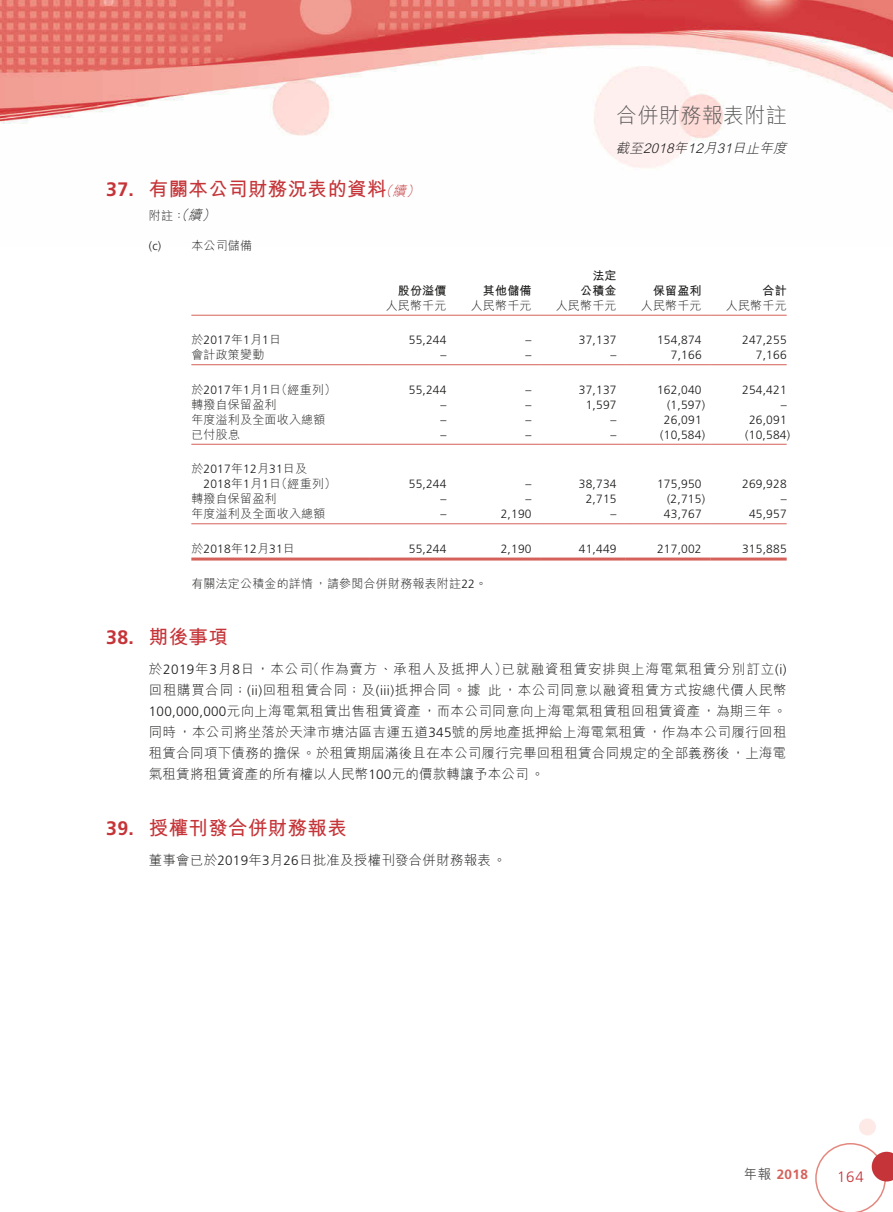
<style>
.page{position:relative;width:893px;height:1212px;background:#fff}
.page>*{position:absolute;margin:0;border:0;box-sizing:border-box;transform-origin:0 0}
.t1{font:300 21px "M Hei HK";letter-spacing:.015em;color:#575756}
.t2{font:700 19.5px "M Hei HK";letter-spacing:.015em;color:#c53438}
.t3{font:700 19.5px "Frutiger LT Std";color:#c53438}
.t4{font:300 15px "Frutiger LT Std";color:#c53438}
.t5{font:300 13.5px/21px "M Hei HK";letter-spacing:.03em;color:#1c1c1b}
.t6{font:300 13.5px "M Hei HK";letter-spacing:.065em;color:#1c1c1b}
.t7{font:300 13.5px "M Hei HK";letter-spacing:.05em;color:#1c1c1b}
.t8{font:italic 300 13.5px "M Hei HK";color:#1c1c1b}
.t9{font:700 13.5px "Frutiger LT Std";color:#d5615a}
.t10{font:italic 300 13.5px "M Hei HK";color:#c53438}
.t11{font:300 12px "Frutiger LT Std";letter-spacing:.015em;color:#1c1c1b}
.t12{font:300 12px "M Hei HK";letter-spacing:.015em;color:#1c1c1b}
.t13{font:700 12px "M Hei HK";letter-spacing:.015em;color:#1c1c1b}
.s1{font-style:normal;font-size:12px}
.s2{font-family:"M Hei HK"}
.s3{font-family:"Frutiger LT Std"}
.s4{font-family:"M Hei HK";font-weight:500;color:#575756}
</style>
<div class="page">
<img style="left:0;top:0;width:893px;height:168px">
<svg style="left:815px;top:1143px;width:78px;height:69px"></svg>
<div style="left:859px;top:1118px;width:17px;height:17px;background:#fdeae7;border-radius:50%"></div>
<hr style="left:191px;top:315px;width:179px;height:1px;background:#d5615a">
<hr style="left:370px;top:315px;width:85px;height:1px;background:#d5615a">
<hr style="left:455px;top:315px;width:85px;height:1px;background:#d5615a">
<hr style="left:540px;top:315px;width:85px;height:1px;background:#d5615a">
<hr style="left:625px;top:315px;width:85px;height:1px;background:#d5615a">
<hr style="left:710px;top:315px;width:77px;height:1px;background:#d5615a">
<hr style="left:191px;top:364px;width:179px;height:1px;background:#d5615a">
<hr style="left:370px;top:364px;width:85px;height:1px;background:#d5615a">
<hr style="left:455px;top:364px;width:85px;height:1px;background:#d5615a">
<hr style="left:540px;top:364px;width:85px;height:1px;background:#d5615a">
<hr style="left:625px;top:364px;width:85px;height:1px;background:#d5615a">
<hr style="left:710px;top:364px;width:77px;height:1px;background:#d5615a">
<hr style="left:191px;top:444px;width:179px;height:1px;background:#d5615a">
<hr style="left:370px;top:444px;width:85px;height:1px;background:#d5615a">
<hr style="left:455px;top:444px;width:85px;height:1px;background:#d5615a">
<hr style="left:540px;top:444px;width:85px;height:1px;background:#d5615a">
<hr style="left:625px;top:444px;width:85px;height:1px;background:#d5615a">
<hr style="left:710px;top:444px;width:77px;height:1px;background:#d5615a">
<hr style="left:191px;top:523px;width:179px;height:1px;background:#d5615a">
<hr style="left:370px;top:523px;width:85px;height:1px;background:#d5615a">
<hr style="left:455px;top:523px;width:85px;height:1px;background:#d5615a">
<hr style="left:540px;top:523px;width:85px;height:1px;background:#d5615a">
<hr style="left:625px;top:523px;width:85px;height:1px;background:#d5615a">
<hr style="left:710px;top:523px;width:77px;height:1px;background:#d5615a">
<hr style="left:191px;top:557px;width:179px;height:3px;background:#d5615a">
<hr style="left:370px;top:557px;width:85px;height:3px;background:#d5615a">
<hr style="left:455px;top:557px;width:85px;height:3px;background:#d5615a">
<hr style="left:540px;top:557px;width:85px;height:3px;background:#d5615a">
<hr style="left:625px;top:557px;width:85px;height:3px;background:#d5615a">
<hr style="left:710px;top:557px;width:77px;height:3px;background:#d5615a">
<h2 class="t3" style="left:106px;top:178px;width:29px">37.</h2>
<h2 class="t3" style="left:106px;top:626px;width:29px">38.</h2>
<h2 class="t3" style="left:106px;top:817px;width:29px">39.</h2>
<h1 class="t1" style="left:617px;top:100px;width:172px">合併財務報表附註</h1>
<p class="t8" style="left:732px;top:138px;width:60px">日止年度</p>
<p class="t8" style="left:674px;top:138px;width:19px">年</p>
<p class="t8" style="left:616px;top:138px;width:33px">截至</p>
<p class="t8" style="left:703px;top:138px;width:19px">月</p>
<p class="t8" style="left:643px;top:138px;width:36px">2018</p>
<p class="t8" style="left:688px;top:138px;width:21px">12</p>
<p class="t8" style="left:717px;top:138px;width:21px">31</p>
<h2 class="t2" style="left:149px;top:175px;width:239px">有關本公司財務況表的資料</h2>
<p class="t10" style="left:393px;top:182px;width:19px">續</p>
<p class="t10" style="left:379px;top:182px;width:19px">（</p>
<p class="t10" style="left:406px;top:182px;width:19px">(</p>
<p class="t8" style="left:188px;top:205px;width:19px">續</p>
<p class="t8" style="left:173px;top:205px;width:20px">（<span class="s1">：</span></p>
<p class="t8" style="left:202px;top:205px;width:19px">(</p>
<p class="t12" style="left:149px;top:207px;width:26px">附註</p>
<p class="t11" style="left:149px;top:239px;width:14px">c( )</p>
<p class="t12" style="left:191px;top:237px;width:62px">本公司儲備</p>
<p class="t13" style="left:592px;top:266px;width:26px">法定</p>
<p class="t13" style="left:398px;top:281px;width:50px">股份溢價</p>
<p class="t13" style="left:483px;top:281px;width:50px">其他儲備</p>
<p class="t13" style="left:580px;top:281px;width:38px">公積金</p>
<p class="t13" style="left:653px;top:281px;width:50px">保留盈利</p>
<p class="t13" style="left:762px;top:281px;width:26px">合計</p>
<p class="t12" style="left:386px;top:297px;width:62px">人民幣千元</p>
<p class="t12" style="left:471px;top:297px;width:62px">人民幣千元</p>
<p class="t12" style="left:556px;top:297px;width:62px">人民幣千元</p>
<p class="t12" style="left:641px;top:297px;width:62px">人民幣千元</p>
<p class="t12" style="left:726px;top:297px;width:62px">人民幣千元</p>
<p class="t11" style="left:191px;top:333px;width:91px"><span class="s2">於</span>2017<span class="s2">年月</span>1 <span class="s2">日</span>1</p>
<p class="t11" style="left:409px;top:333px;width:39px">55,244</p>
<p class="t11" style="left:526px;top:333px;width:7px">–</p>
<p class="t11" style="left:579px;top:333px;width:39px">37,137</p>
<p class="t11" style="left:657px;top:333px;width:46px">154,874</p>
<p class="t11" style="left:742px;top:333px;width:46px">247,255</p>
<p class="t12" style="left:191px;top:346px;width:75px">會計政策變動</p>
<p class="t11" style="left:440px;top:348px;width:7px">–</p>
<p class="t11" style="left:526px;top:348px;width:7px">–</p>
<p class="t11" style="left:611px;top:348px;width:7px">–</p>
<p class="t11" style="left:671px;top:348px;width:32px">7,166</p>
<p class="t11" style="left:756px;top:348px;width:32px">7,166</p>
<p class="t12" style="left:191px;top:381px;width:146px">於<span class="s3">2017</span>年月<span class="s3">1</span> （日<span class="s3">1</span> 經重列(</p>
<p class="t11" style="left:409px;top:383px;width:39px">55,244</p>
<p class="t11" style="left:526px;top:383px;width:7px">–</p>
<p class="t11" style="left:579px;top:383px;width:39px">37,137</p>
<p class="t11" style="left:657px;top:383px;width:46px">162,040</p>
<p class="t11" style="left:742px;top:383px;width:46px">254,421</p>
<p class="t12" style="left:191px;top:396px;width:87px">轉撥自保留盈利</p>
<p class="t11" style="left:440px;top:398px;width:7px">–</p>
<p class="t11" style="left:526px;top:398px;width:7px">–</p>
<p class="t11" style="left:586px;top:398px;width:32px">1,597</p>
<p class="t11" style="left:667px;top:398px;width:39px">)1,597(</p>
<p class="t11" style="left:781px;top:398px;width:7px">–</p>
<p class="t12" style="left:191px;top:411px;width:136px">年度溢利及全面收入總額</p>
<p class="t11" style="left:440px;top:413px;width:7px">–</p>
<p class="t11" style="left:526px;top:413px;width:7px">–</p>
<p class="t11" style="left:611px;top:413px;width:7px">–</p>
<p class="t11" style="left:664px;top:413px;width:39px">26,091</p>
<p class="t11" style="left:749px;top:413px;width:39px">26,091</p>
<p class="t12" style="left:191px;top:426px;width:50px">已付股息</p>
<p class="t11" style="left:191px;top:462px;width:117px"><span class="s2">於</span>2017<span class="s2">年</span>12<span class="s2">月</span>31<span class="s2">日及</span></p>
<p class="t11" style="left:440px;top:428px;width:7px">–</p>
<p class="t11" style="left:526px;top:428px;width:7px">–</p>
<p class="t11" style="left:611px;top:428px;width:7px">–</p>
<p class="t11" style="left:660px;top:428px;width:46px">)10,584(</p>
<p class="t11" style="left:745px;top:428px;width:46px">)10,584(</p>
<p class="t12" style="left:204px;top:475px;width:134px"><span class="s3">2018</span>年月<span class="s3">1</span> （日<span class="s3">1</span> 經重列(</p>
<p class="t11" style="left:409px;top:477px;width:39px">55,244</p>
<p class="t11" style="left:526px;top:477px;width:7px">–</p>
<p class="t11" style="left:579px;top:477px;width:39px">38,734</p>
<p class="t11" style="left:657px;top:477px;width:46px">175,950</p>
<p class="t11" style="left:742px;top:477px;width:46px">269,928</p>
<p class="t12" style="left:191px;top:490px;width:87px">轉撥自保留盈利</p>
<p class="t11" style="left:440px;top:492px;width:7px">–</p>
<p class="t11" style="left:526px;top:492px;width:7px">–</p>
<p class="t11" style="left:586px;top:492px;width:32px">2,715</p>
<p class="t11" style="left:667px;top:492px;width:39px">)2,715(</p>
<p class="t11" style="left:781px;top:492px;width:7px">–</p>
<p class="t12" style="left:191px;top:505px;width:136px">年度溢利及全面收入總額</p>
<p class="t11" style="left:440px;top:507px;width:7px">–</p>
<p class="t11" style="left:501px;top:507px;width:32px">2,190</p>
<p class="t11" style="left:611px;top:507px;width:7px">–</p>
<p class="t11" style="left:664px;top:507px;width:39px">43,767</p>
<p class="t11" style="left:749px;top:507px;width:39px">45,957</p>
<p class="t11" style="left:191px;top:542px;width:105px"><span class="s2">於</span>2018<span class="s2">年</span>12<span class="s2">月</span>31<span class="s2">日</span></p>
<p class="t12" style="left:191px;top:575px;width:297px">有關法定公積金的詳情，請參閱合併財務報表附註<span class="s3">22</span>。</p>
<h2 class="t2" style="left:149px;top:623px;width:80px">期後事項</h2>
<p class="t11" style="left:409px;top:542px;width:39px">55,244</p>
<p class="t11" style="left:501px;top:542px;width:32px">2,190</p>
<p class="t11" style="left:579px;top:542px;width:39px">41,449</p>
<p class="t11" style="left:657px;top:542px;width:46px">217,002</p>
<p class="t11" style="left:742px;top:542px;width:46px">315,885</p>
<p class="t6" style="left:306px;top:659px;width:203px">（作為賣方、承租人及抵押人）</p>
<p class="t6" style="left:502px;top:659px;width:286px">已就融資租賃安排與上海電氣租賃分別訂立 <span class="s3">(i(</span></p>
<p class="t5" style="left:149px;top:657px;width:166px">於<span class="s3">2019</span>年<span class="s3">3</span>月<span class="s3">8</span>日，本公司</p>
<p class="t7" style="left:488px;top:680px;width:300px">此，本公司同意以融資租賃方式按總代價人民幣</p>
<p class="t5" style="left:149px;top:678px;width:639px">回租購買合同；<span class="s3">( )i i</span> 回租租賃合同；及<span class="s3">(iii)</span>抵押合同。據<br><span class="s3">100,000,000</span>元向上海電氣租賃出售租賃資產，而本公司同意向上海電氣租賃租回租賃資產，為期三年。同時，本公司將坐落於天津市塘沽區吉運五道<span class="s3">345</span>號的房地產抵押給上海電氣租賃，作為本公司履行回租租賃合同項下債務的擔保。於租賃期屆滿後且在本公司履行完畢回租租賃合同規定的全部義務後，上海電氣租賃將租賃資產的所有權以人民幣<span class="s3">100</span>元的價款轉讓予本公司。</p>
<h2 class="t2" style="left:149px;top:814px;width:199px">授權刊發合併財務報表</h2>
<p class="t5" style="left:149px;top:848px;width:359px">董事會已於<span class="s3">2019</span>年月<span class="s3">3 26</span>日批准及授權刊發合併財務報表。</p>
<p class="t9" style="left:744px;top:1166px;width:66px"><span class="s4">年報</span> 2018</p>
<p class="t4" style="left:837px;top:1168px;width:28px">164</p>
</div>
